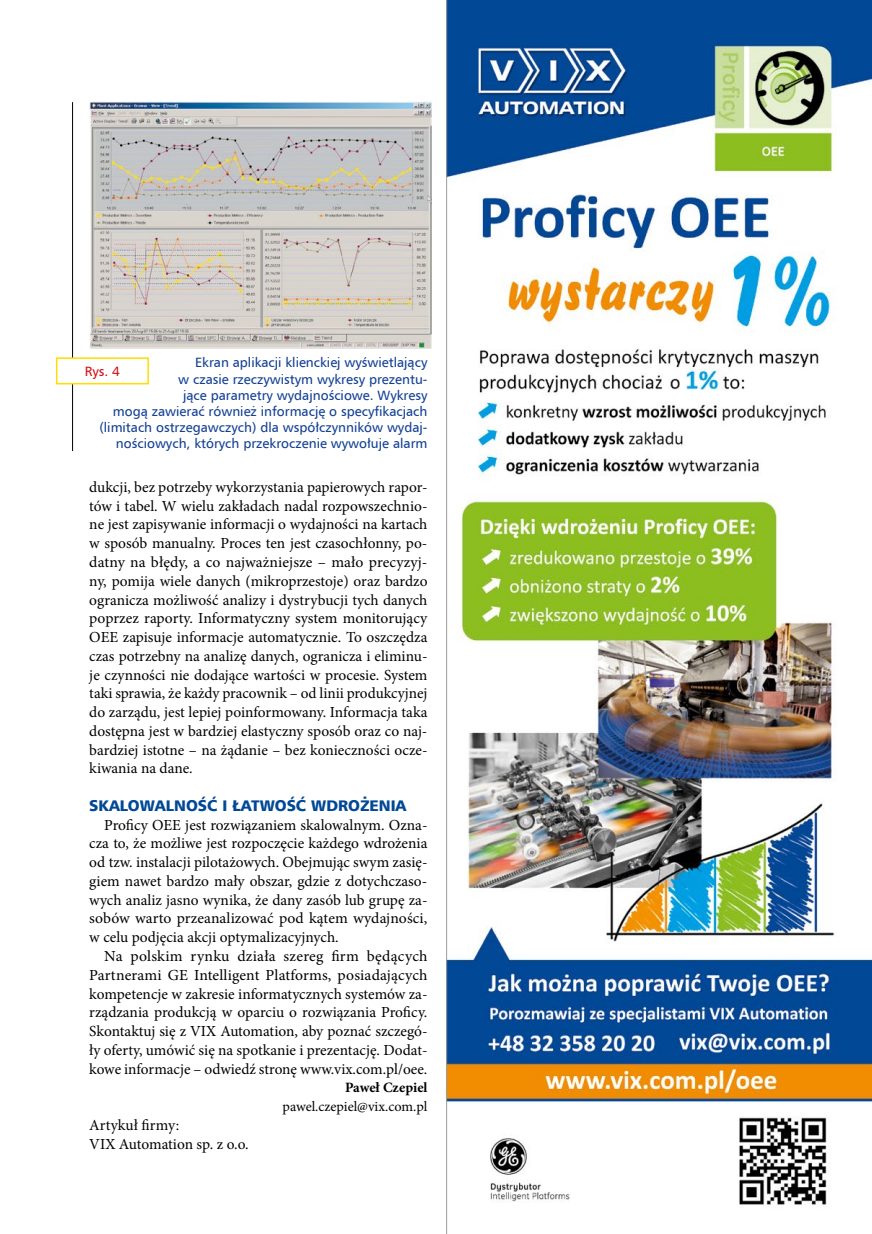
<style>
.page{position:relative;width:872px;height:1234px;background:#fff}
.page>*{position:absolute;margin:0;border:0;box-sizing:border-box;transform-origin:0 0}
.t1{font:15.3px/18.8px "Minion Pro";color:#000;text-align:justify}
.t2{font:15.3px "Humnst 777 Blk EU";color:#004896}
.t3{font:14.25px "Minion Pro";color:#000}
.t4{font:700 14.25px "Minion Pro";color:#000}
.t5{font:13.5px/16.2px "Humnst 777 EU";color:#134094;text-align:right}
.t6{font:13.5px "Humnst 777 EU";color:#d40f14}
</style>
<div class="page">
<img style="left:446px;top:0;width:426px;height:1233px">
<img style="left:89px;top:101px;width:343px;height:248px">
<hr style="left:72px;top:102px;width:1px;height:349px;background:#000">
<div style="left:57px;top:358px;width:91px;height:25px;background:#fff"></div>
<div style="left:56px;top:357px;width:93px;height:27px;border:2px solid #fd0"></div>
<p class="t5" style="left:100px;top:354px;width:329px">Ekran aplikacji klienckiej wyświetlający<br>w czasie rzeczywistym wykresy prezentu-<br>jące parametry wydajnościowe. Wykresy<br>mogą zawierać również informację o specyfikacjach (limitach ostrzegawczych) dla współczynników wydaj&shy;nościowych, których przekroczenie wywołuje alarm</p>
<p class="t6" style="left:85px;top:363px;width:37px">Rys. 4</p>
<p class="t1" style="left:89px;top:477px;width:340px">dukcji, bez potrzeby wykorzystania papierowych rapor&shy;tów i tabel. W wielu zakładach nadal rozpowszechnio&shy;ne jest zapisywanie informacji o wydajności na kartach w sposób manualny. Proces ten jest czasochłonny, po&shy;datny na błędy, a co najważniejsze – mało precyzyj&shy;ny, pomija wiele danych (mikroprzestoje) oraz bardzo ogranicza możliwość analizy i dystrybucji tych danych poprzez raporty. Informatyczny system monitorujący OEE zapisuje informacje automatycznie. To oszczędza czas potrzebny na analizę danych, ogranicza i eliminu&shy;je czynności nie dodające wartości w procesie. System taki sprawia, że każdy pracownik – od linii produkcyjnej do zarządu, jest lepiej poinformowany. Informacja taka dostępna jest w bardziej elastyczny sposób oraz co naj&shy;bardziej istotne – na żądanie – bez konieczności ocze&shy;kiwania na dane.</p>
<p class="t2" style="left:89px;top:795px;width:319px">SKALOWALNOŚĆ I ŁATWOŚĆ WDROŻENIA</p>
<p class="t1" style="left:89px;top:815px;width:340px;text-indent:15px">Proficy OEE jest rozwiązaniem skalowalnym. Ozna&shy;cza to, że możliwe jest rozpoczęcie każdego wdrożenia od tzw. instalacji pilotażowych. Obejmując swym zasię&shy;giem nawet bardzo mały obszar, gdzie z dotychczaso&shy;wych analiz jasno wynika, że dany zasób lub grupę za&shy;sobów warto przeanalizować pod kątem wydajności, w celu podjęcia akcji optymalizacyjnych.</p>
<p class="t1" style="left:89px;top:946px;width:340px;text-indent:15px">Na polskim rynku działa szereg firm będących Partnerami GE Intelligent Platforms, posiadających kompetencje w zakresie informatycznych systemów za&shy;rządzania produkcją w oparciu o rozwiązania Proficy.<br>Skontaktuj się z VIX Automation, aby poznać szczegó&shy;ły oferty, umówić się na spotkanie i prezentację. Dodat&shy;kowe informacje – odwiedź stronę www.vix.com.pl/oee.</p>
<p class="t4" style="left:345px;top:1077px;width:84px">Paweł Czepiel</p>
<p class="t3" style="left:282px;top:1096px;width:146px">pawel.czepiel@vix.com.pl</p>
<p class="t1" style="left:89px;top:1115px;width:161px">Artykuł firmy:<br>VIX Automation sp. z o.o.</p>
</div>
